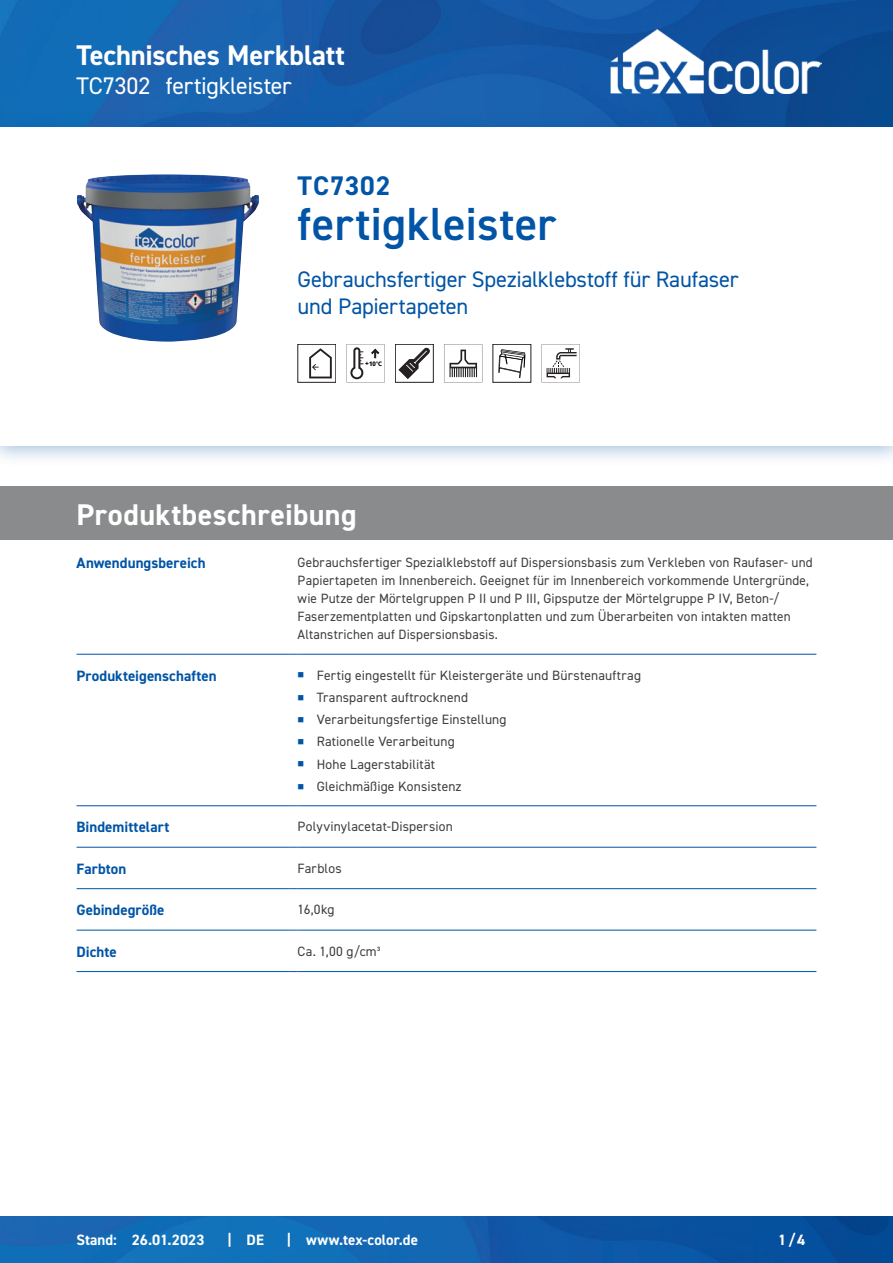
<style>
.page{position:relative;width:893px;height:1263px;background:#fff}
.page>*{position:absolute;margin:0;border:0;box-sizing:border-box;transform-origin:0 0}
.CB_AF_Produktname{font:600 46.5px "DIN2014";letter-spacing:.005em;color:#0154a6}
.CB_AF_Kapitel_Uebers{font:700 30px "DIN2014";letter-spacing:.015em;color:#fff}
.CB_AF_Kopf_TM{font:700 28.5px "DIN2014";letter-spacing:-.005em;color:#fff}
.CB_AF_Produktkuerzel{font:700 27px "DIN2014";letter-spacing:.03em;color:#0154a6}
.CB_AF_Kopf_Produktna{font:24px "DIN2014";letter-spacing:-.01em;color:#fff}
.CB_AF_Subline_Produk{font:22.5px/27px "DIN2014";letter-spacing:-.01em;color:#0154a6}
.CB_AF_Abschnitt_Uebe{font:700 15px "DIN2014";letter-spacing:.005em;color:#0154a6}
.CB_AF_Fuß_Stand_link{font:700 15px "DIN2014";letter-spacing:.005em;color:#fff}
.CB_AF_Text_Standard{font:13.5px/18px "DIN2014";letter-spacing:.01em;color:#3e3e3f}
.t1{font:900 6.3px "Frutiger LT";color:#000}
.s1{font-weight:400}
</style>
<div class="page">
<img style="left:0;top:0;width:893px;height:111px">
<img style="left:0;top:1216px;width:893px;height:47px">
<div style="left:0;top:111px;width:893px;height:356px;background:#0154a6;opacity:.35"></div>
<div style="left:0;top:128px;width:893px;height:318px;background:#fff"></div>
<img style="left:77px;top:174px;width:182px;height:168px">
<svg style="left:309px;top:348px;width:23px;height:30px"></svg>
<svg style="left:346px;top:344px;width:39px;height:38px"></svg>
<div style="left:395px;top:344px;width:38px;height:38px;border:1px solid #231f20"></div>
<svg style="left:399px;top:348px;width:31px;height:31px"></svg>
<svg style="left:444px;top:344px;width:38px;height:38px"></svg>
<svg style="left:498px;top:349px;width:28px;height:29px"></svg>
<svg style="left:541px;top:344px;width:39px;height:38px"></svg>
<hr style="left:77px;top:654px;width:212px;height:1px;background:#0154a6">
<hr style="left:298px;top:654px;width:518px;height:1px;background:#0154a6">
<hr style="left:77px;top:805px;width:212px;height:1px;background:#0154a6">
<hr style="left:298px;top:805px;width:518px;height:1px;background:#0154a6">
<hr style="left:77px;top:847px;width:212px;height:1px;background:#0154a6">
<hr style="left:298px;top:847px;width:518px;height:1px;background:#0154a6">
<hr style="left:77px;top:888px;width:212px;height:1px;background:#0154a6">
<hr style="left:298px;top:888px;width:518px;height:1px;background:#0154a6">
<hr style="left:77px;top:930px;width:212px;height:1px;background:#0154a6">
<hr style="left:298px;top:930px;width:518px;height:1px;background:#0154a6">
<hr style="left:77px;top:971px;width:212px;height:1px;background:#0154a6">
<hr style="left:298px;top:971px;width:518px;height:1px;background:#0154a6">
<div style="left:0;top:487px;width:893px;height:53px;background:#8a8b8c"></div>
<img style="left:610px;top:30px;width:211px;height:64px">
<p class="CB_AF_Kopf_TM" style="left:77px;top:36px;width:270px">Technisches Merkblatt</p>
<p class="CB_AF_Kopf_Produktna" style="left:77px;top:71px;width:76px">TC7302</p>
<p class="CB_AF_Kopf_Produktna" style="left:166px;top:71px;width:127px">fertigkleister</p>
<p class="CB_AF_Produktkuerzel" style="left:298px;top:168px;width:94px">TC7302</p>
<p class="CB_AF_Produktname" style="left:298px;top:193px;width:260px">fertigkleister</p>
<p class="CB_AF_Subline_Produk" style="left:298px;top:266px;width:443px">Gebrauchsfertiger Spezialklebstoff für Raufaser und Papiertapeten</p>
<p class="t1" style="left:365px;top:360px;width:18px">+10<span class="s1">°</span>C</p>
<p class="CB_AF_Kapitel_Uebers" style="left:77px;top:495px;width:282px">Produktbeschreibung</p>
<p class="CB_AF_Abschnitt_Uebe" style="left:77px;top:553px;width:131px">Anwendungsbereich</p>
<p class="CB_AF_Text_Standard" style="left:298px;top:553px;width:517px">Gebrauchsfertiger Spezialklebstoff auf Dispersionsbasis zum Verkleben von Raufaser- und Papiertapeten im Innenbereich. Geeignet für im Innenbereich vorkommende Untergründe, wie Putze der Mörtelgruppen P II und P III, Gipsputze der Mörtelgruppe P IV, Beton-/ Faserzementplatten und Gipskartonplatten und zum Überarbeiten von intakten matten Altanstrichen auf Dispersionsbasis.</p>
<p class="CB_AF_Abschnitt_Uebe" style="left:77px;top:666px;width:142px">Produkteigenschaften</p>
<p class="CB_AF_Text_Standard" style="left:317px;top:666px;width:326px">Fertig eingestellt für Kleistergeräte und Bürstenauftrag</p>
<p class="CB_AF_Text_Standard" style="left:317px;top:688px;width:153px">Transparent auftrocknend</p>
<p class="CB_AF_Text_Standard" style="left:317px;top:710px;width:191px">Verarbeitungsfertige Einstellung</p>
<p class="CB_AF_Text_Standard" style="left:317px;top:732px;width:139px">Rationelle Verarbeitung</p>
<p class="CB_AF_Text_Standard" style="left:317px;top:755px;width:120px">Hohe Lagerstabilität</p>
<p class="CB_AF_Text_Standard" style="left:317px;top:777px;width:146px">Gleichmäßige Konsistenz</p>
<p class="CB_AF_Abschnitt_Uebe" style="left:77px;top:817px;width:94px">Bindemittelart</p>
<p class="CB_AF_Text_Standard" style="left:298px;top:817px;width:157px">Polyvinylacetat-Dispersion</p>
<p class="CB_AF_Abschnitt_Uebe" style="left:77px;top:859px;width:51px">Farbton</p>
<p class="CB_AF_Text_Standard" style="left:298px;top:859px;width:45px">Farblos</p>
<p class="CB_AF_Abschnitt_Uebe" style="left:77px;top:900px;width:90px">Gebindegröße</p>
<p class="CB_AF_Text_Standard" style="left:298px;top:900px;width:38px">16,0kg</p>
<p class="CB_AF_Abschnitt_Uebe" style="left:77px;top:941px;width:42px">Dichte</p>
<p class="CB_AF_Text_Standard" style="left:298px;top:942px;width:85px">Ca. 1,00 g/cm³</p>
<p class="CB_AF_Fuß_Stand_link" style="left:77px;top:1230px;width:42px">Stand:</p>
<p class="CB_AF_Fuß_Stand_link" style="left:132px;top:1230px;width:74px">26.01.2023</p>
<p class="CB_AF_Fuß_Stand_link" style="left:227px;top:1229px;width:6px">|</p>
<p class="CB_AF_Fuß_Stand_link" style="left:247px;top:1230px;width:19px">DE</p>
<p class="CB_AF_Fuß_Stand_link" style="left:287px;top:1229px;width:6px">|</p>
<p class="CB_AF_Fuß_Stand_link" style="left:306px;top:1230px;width:113px">www.tex-color.de</p>
<p class="CB_AF_Fuß_Stand_link" style="left:778px;top:1230px;width:29px">1/4</p>
</div>
